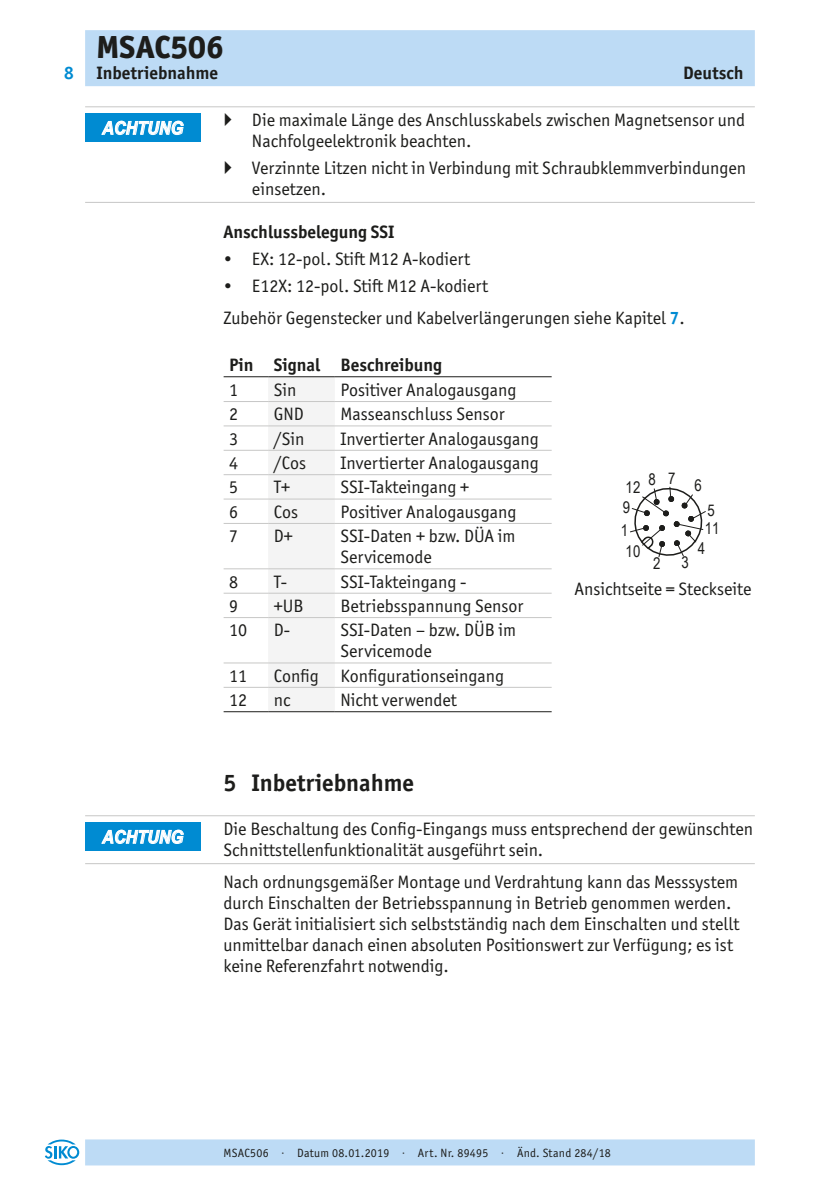
<style>
.page{position:relative;width:840px;height:1191px;background:#fff}
.page>*{position:absolute;margin:0;border:0;box-sizing:border-box;transform-origin:0 0}
.t1{font:800 32px "Officina Sans ITC Pro";color:#1d1d1b}
.t2{font:700 24px "Officina Sans ITC Pro";color:#1d1d1b}
._03__Fliesstext{font:18px/21px "Officina Sans ITC Pro";color:#1d1d1b}
._05__Book{font:18px/21px "Officina Sans ITC Pro";color:#1d1d1b}
._03__Fliesstext_Lini{font:18px/21px "Officina Sans ITC Pro";color:#1d1d1b}
._02__Ueberschrift{font:700 18px "Officina Sans ITC Pro";color:#1d1d1b}
._05__Bold{font:700 18px "Officina Sans ITC Pro";color:#1d1d1b}
.t3{font:italic 700 18px "Arial";color:#fff;scale:.9 1}
.t4{font:700 18px "Officina Sans ITC Pro";color:#008bd2}
.t5{font:16.2px "Arial Narrow";color:#1d1d1b}
.t6{font:12px "Officina Sans ITC Pro";letter-spacing:.02em;color:#1d1d1b}
.s1{font-weight:700;color:#008bd2}
</style>
<div class="page">
<div style="left:85px;top:30px;width:669px;height:56px;background:#bddbf5"></div>
<div style="left:85px;top:1139px;width:669px;height:26px;background:#bddbf5"></div>
<svg style="left:45px;top:1139px;width:34px;height:26px"></svg>
<hr style="left:85px;top:106px;width:669px;height:1px;background:#c7c7c6">
<hr style="left:85px;top:202px;width:669px;height:1px;background:#c7c7c6">
<hr style="left:85px;top:815px;width:669px;height:1px;background:#c7c7c6">
<hr style="left:85px;top:863px;width:669px;height:1px;background:#c7c7c6">
<div style="left:268px;top:377px;width:66px;height:334px;background:#f4f4f4"></div>
<hr style="left:223px;top:401px;width:45px;height:1px;background:#c7c7c6">
<hr style="left:268px;top:401px;width:66px;height:1px;background:#c7c7c6">
<hr style="left:334px;top:401px;width:217px;height:1px;background:#c7c7c6">
<hr style="left:223px;top:376px;width:45px;height:1px;background:#1d1d1b">
<hr style="left:268px;top:376px;width:66px;height:1px;background:#1d1d1b">
<hr style="left:334px;top:376px;width:217px;height:1px;background:#1d1d1b">
<hr style="left:223px;top:425px;width:45px;height:1px;background:#c7c7c6">
<hr style="left:268px;top:425px;width:66px;height:1px;background:#c7c7c6">
<hr style="left:334px;top:425px;width:217px;height:1px;background:#c7c7c6">
<hr style="left:223px;top:450px;width:45px;height:1px;background:#c7c7c6">
<hr style="left:268px;top:450px;width:66px;height:1px;background:#c7c7c6">
<hr style="left:334px;top:450px;width:217px;height:1px;background:#c7c7c6">
<hr style="left:223px;top:474px;width:45px;height:1px;background:#c7c7c6">
<hr style="left:268px;top:474px;width:66px;height:1px;background:#c7c7c6">
<hr style="left:334px;top:474px;width:217px;height:1px;background:#c7c7c6">
<hr style="left:223px;top:498px;width:45px;height:1px;background:#c7c7c6">
<hr style="left:268px;top:498px;width:66px;height:1px;background:#c7c7c6">
<hr style="left:334px;top:498px;width:217px;height:1px;background:#c7c7c6">
<hr style="left:223px;top:523px;width:45px;height:1px;background:#c7c7c6">
<hr style="left:268px;top:523px;width:66px;height:1px;background:#c7c7c6">
<hr style="left:334px;top:523px;width:217px;height:1px;background:#c7c7c6">
<hr style="left:223px;top:568px;width:45px;height:1px;background:#c7c7c6">
<hr style="left:268px;top:568px;width:66px;height:1px;background:#c7c7c6">
<hr style="left:334px;top:568px;width:217px;height:1px;background:#c7c7c6">
<hr style="left:223px;top:593px;width:45px;height:1px;background:#c7c7c6">
<hr style="left:268px;top:593px;width:66px;height:1px;background:#c7c7c6">
<hr style="left:334px;top:593px;width:217px;height:1px;background:#c7c7c6">
<hr style="left:223px;top:617px;width:45px;height:1px;background:#c7c7c6">
<hr style="left:268px;top:617px;width:66px;height:1px;background:#c7c7c6">
<hr style="left:334px;top:617px;width:217px;height:1px;background:#c7c7c6">
<hr style="left:223px;top:662px;width:45px;height:1px;background:#c7c7c6">
<hr style="left:268px;top:662px;width:66px;height:1px;background:#c7c7c6">
<hr style="left:334px;top:662px;width:217px;height:1px;background:#c7c7c6">
<hr style="left:223px;top:687px;width:45px;height:1px;background:#c7c7c6">
<hr style="left:268px;top:687px;width:66px;height:1px;background:#c7c7c6">
<hr style="left:334px;top:687px;width:217px;height:1px;background:#c7c7c6">
<hr style="left:223px;top:711px;width:45px;height:1px;background:#1d1d1b">
<hr style="left:268px;top:711px;width:66px;height:1px;background:#1d1d1b">
<hr style="left:334px;top:711px;width:217px;height:1px;background:#1d1d1b">
<div style="left:85px;top:113px;width:116px;height:29px;background:#008bd2"></div>
<svg style="left:102px;top:121px;width:81px;height:14px"></svg>
<svg style="left:630px;top:487px;width:75px;height:70px"></svg>
<div style="left:85px;top:822px;width:116px;height:28px;background:#008bd2"></div>
<svg style="left:102px;top:830px;width:81px;height:13px"></svg>
<p class="t4" style="left:64px;top:62px;width:11px">8</p>
<h1 class="t1" style="left:96px;top:26px;width:128px">MSAC506</h1>
<p class="_02__Ueberschrift" style="left:96px;top:62px;width:123px">Inbetriebnahme</p>
<p class="_02__Ueberschrift" style="left:682px;top:62px;width:62px">Deutsch</p>
<p class="t3" style="left:102px;top:116px;width:92px">ACHTUNG</p>
<p class="_03__Fliesstext" style="left:252px;top:109px;width:494px">Die maximale Länge des Anschlusskabels zwischen Magnetsensor und<br>Nachfolgeelektronik beachten.</p>
<p class="_03__Fliesstext" style="left:252px;top:157px;width:495px">Verzinnte Litzen nicht in Verbindung mit Schraubklemmverbindungen einsetzen.</p>
<p class="_02__Ueberschrift" style="left:223px;top:221px;width:172px">Anschlussbelegung SSI</p>
<p class="_03__Fliesstext" style="left:223px;top:248px;width:248px">• EX: 12-pol. Stift M12 A-kodiert</p>
<p class="_03__Fliesstext" style="left:223px;top:275px;width:266px">• E12X: 12-pol. Stift M12 A-kodiert</p>
<p class="_03__Fliesstext" style="left:223px;top:307px;width:462px">Zubehör Gegenstecker und Kabelverlängerungen siehe Kapitel <span class="s1">7</span>.</p>
<p class="_05__Bold" style="left:229px;top:354px;width:26px">Pin</p>
<p class="_05__Bold" style="left:274px;top:354px;width:48px">Signal</p>
<p class="_05__Bold" style="left:340px;top:354px;width:103px">Beschreibung</p>
<p class="_05__Book" style="left:229px;top:379px;width:10px">1</p>
<p class="_05__Book" style="left:274px;top:379px;width:24px">Sin</p>
<p class="_05__Book" style="left:340px;top:379px;width:177px">Positiver Analogausgang</p>
<p class="_05__Book" style="left:229px;top:403px;width:10px">2</p>
<p class="_05__Book" style="left:274px;top:403px;width:32px">GND</p>
<p class="_05__Book" style="left:340px;top:403px;width:166px">Masseanschluss Sensor</p>
<p class="_05__Book" style="left:229px;top:428px;width:10px">3</p>
<p class="_05__Book" style="left:274px;top:428px;width:32px">/Sin</p>
<p class="_05__Book" style="left:340px;top:428px;width:200px">Invertierter Analogausgang</p>
<p class="_05__Book" style="left:229px;top:452px;width:10px">4</p>
<p class="_05__Book" style="left:274px;top:452px;width:34px">/Cos</p>
<p class="_05__Book" style="left:340px;top:452px;width:200px">Invertierter Analogausgang</p>
<p class="_05__Book" style="left:229px;top:477px;width:10px">5</p>
<p class="_05__Book" style="left:274px;top:477px;width:18px">T+</p>
<p class="_05__Book" style="left:340px;top:477px;width:130px">SSI-Takteingang +</p>
<p class="_05__Book" style="left:229px;top:501px;width:10px">6</p>
<p class="_05__Book" style="left:274px;top:501px;width:26px">Cos</p>
<p class="_05__Book" style="left:340px;top:501px;width:177px">Positiver Analogausgang</p>
<p class="_05__Book" style="left:229px;top:525px;width:10px">7</p>
<p class="_05__Book" style="left:274px;top:525px;width:21px">D+</p>
<p class="_05__Book" style="left:340px;top:525px;width:176px">SSI-Daten + bzw. DÜA im<br>Servicemode</p>
<p class="_05__Book" style="left:229px;top:571px;width:10px">8</p>
<p class="_05__Book" style="left:274px;top:571px;width:15px">T-</p>
<p class="_05__Book" style="left:340px;top:571px;width:127px">SSI-Takteingang -</p>
<p class="_05__Book" style="left:229px;top:595px;width:10px">9</p>
<p class="_05__Book" style="left:274px;top:595px;width:31px">+UB</p>
<p class="_05__Book" style="left:340px;top:595px;width:184px">Betriebsspannung Sensor</p>
<p class="_05__Book" style="left:229px;top:619px;width:19px">10</p>
<p class="_05__Book" style="left:274px;top:619px;width:18px">D-</p>
<p class="_05__Book" style="left:340px;top:619px;width:177px">SSI-Daten – bzw. DÜB im<br>Servicemode</p>
<p class="_05__Book" style="left:229px;top:665px;width:19px">11</p>
<p class="_05__Book" style="left:274px;top:665px;width:47px">Config</p>
<p class="_05__Book" style="left:340px;top:665px;width:165px">Konfigurationseingang</p>
<p class="_05__Book" style="left:229px;top:689px;width:19px">12</p>
<p class="_05__Book" style="left:274px;top:689px;width:18px">nc</p>
<p class="_05__Book" style="left:340px;top:689px;width:118px">Nicht verwendet</p>
<p class="t5" style="left:667px;top:466px;width:9px">7</p>
<p class="t5" style="left:648px;top:468px;width:9px">8</p>
<p class="t5" style="left:694px;top:474px;width:9px">6</p>
<p class="t5" style="left:625px;top:476px;width:16px">12</p>
<p class="t5" style="left:622px;top:495px;width:9px">9</p>
<p class="t5" style="left:625px;top:540px;width:16px">10</p>
<p class="t5" style="left:707px;top:498px;width:9px">5</p>
<p class="t5" style="left:704px;top:516px;width:16px">11</p>
<p class="t5" style="left:620px;top:518px;width:9px">1</p>
<p class="t5" style="left:697px;top:536px;width:9px">4</p>
<p class="t5" style="left:653px;top:551px;width:9px">2</p>
<p class="t5" style="left:681px;top:550px;width:9px">3</p>
<p class="_03__Fliesstext" style="left:574px;top:578px;width:178px">Ansichtseite = Steckseite</p>
<p class="t3" style="left:102px;top:825px;width:92px">ACHTUNG</p>
<p class="t2" style="left:223px;top:768px;width:192px">5 Inbetriebnahme</p>
<p class="_03__Fliesstext_Lini" style="left:223px;top:818px;width:530px">Die Beschaltung des Config-Eingangs muss entsprechend der gewünschten<br>Schnittstellenfunktionalität ausgeführt sein.</p>
<p class="_03__Fliesstext" style="left:223px;top:871px;width:517px">Nach ordnungsgemäßer Montage und Verdrahtung kann das Messsystem durch Einschalten der Betriebsspannung in Betrieb genommen werden.<br>Das Gerät initialisiert sich selbstständig nach dem Einschalten und stellt unmittelbar danach einen absoluten Positionswert zur Verfügung; es ist keine Referenzfahrt notwendig.</p>
<p class="t6" style="left:223px;top:1145px;width:388px">MSAC506 · Datum 08.01.2019 · Art. Nr. 89495 · Änd. Stand 284/18</p>
</div>
